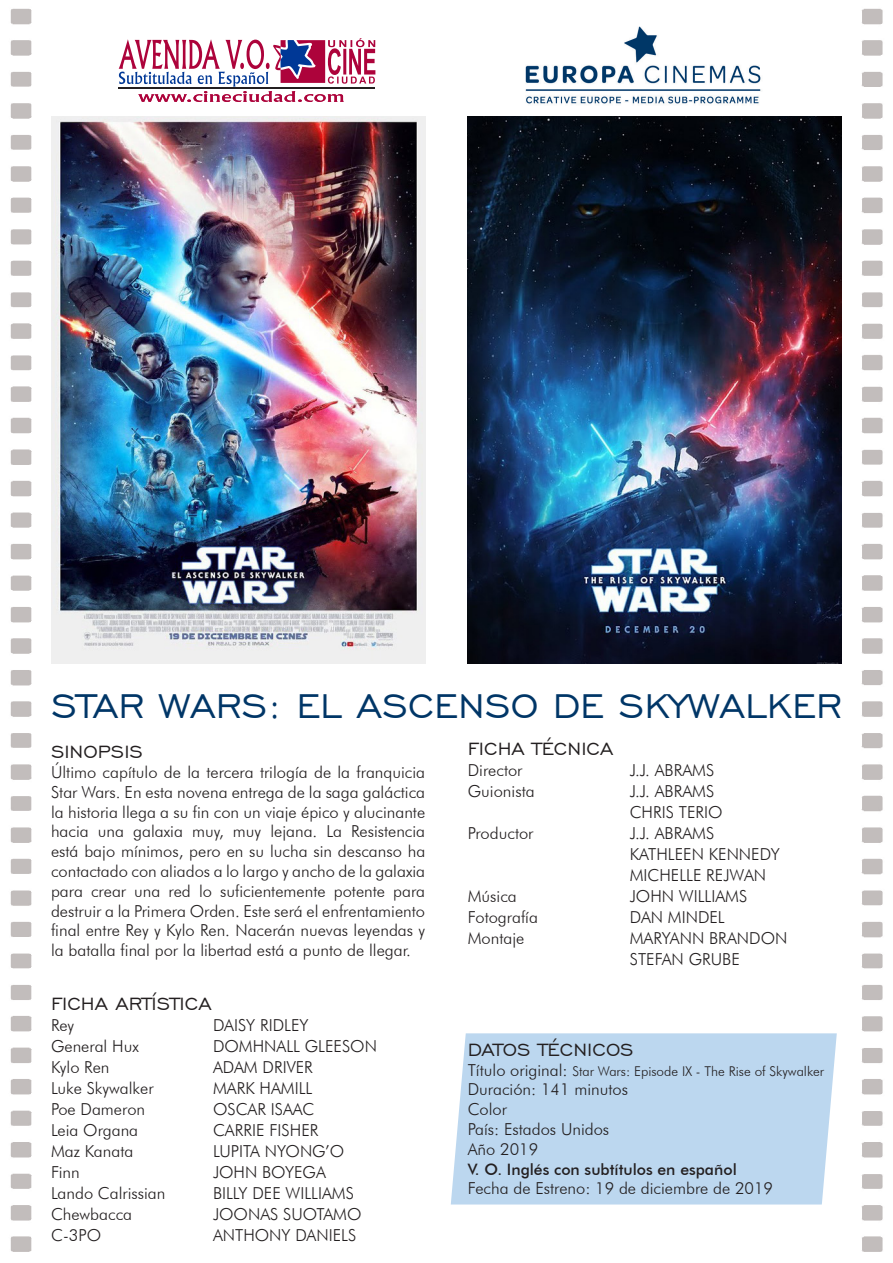
<style>
.page{position:relative;width:893px;height:1263px;background:#fff}
.page>*{position:absolute;margin:0;border:0;box-sizing:border-box;transform-origin:0 0}
.t1{font:43.5px "Engravers Gothic BT";color:#003667}
.t2{font:22.5px "Engravers Gothic BT";color:#231f20}
.t3{font:300 16.5px/19.8px "Futura BT";color:#231f20;text-align:justify}
.t4{font:500 15.75px "Futura BT";color:#231f20}
.t5{font:300 13.5px "Futura BT";color:#231f20}
.s1{font-size:16.5px}
</style>
<div class="page">
<img style="left:10px;top:8px;width:873px;height:1244px">
<div style="left:451px;top:1033px;width:386px;height:171px;background:#bcd7ef"></div>
<svg style="left:119px;top:38px;width:256px;height:64px"></svg>
<hr style="left:118px;top:87px;width:257px;height:1px;background:#231f20">
<img style="left:517px;top:27px;width:251px;height:79px">
<img style="left:51px;top:117px;width:374px;height:547px">
<img style="left:468px;top:117px;width:374px;height:547px">
<p class="t1" style="left:51px;top:682px;width:792px">STAR WARS: EL ASCENSO DE SKYWALKER</p>
<p class="t2" style="left:51px;top:739px;width:93px">SINOPSIS</p>
<p class="t3" style="left:51px;top:762px;width:376px">Último capítulo de la tercera trilogía de la franquicia Star Wars. En esta novena entrega de la saga galáctica la historia llega a su fin con un viaje épico y alucinante hacia una galaxia muy, muy lejana. La Resistencia está bajo mínimos, pero en su lucha sin descanso ha contactado con aliados a lo largo y ancho de la galaxia para crear una red lo suficientemente potente para destruir a la Primera Orden. Este será el enfrentamiento final entre Rey y Kylo Ren. Nacerán nuevas leyendas y la batalla final por la libertad está a punto de llegar.</p>
<p class="t2" style="left:468px;top:737px;width:147px">FICHA TÉCNICA</p>
<p class="t3" style="left:468px;top:760px;width:56px">Director</p>
<p class="t3" style="left:630px;top:760px;width:86px">J.J. ABRAMS</p>
<p class="t3" style="left:468px;top:781px;width:68px">Guionista</p>
<p class="t3" style="left:630px;top:781px;width:86px">J.J. ABRAMS</p>
<p class="t3" style="left:630px;top:802px;width:94px">CHRIS TERIO</p>
<p class="t3" style="left:468px;top:823px;width:67px">Productor</p>
<p class="t3" style="left:630px;top:823px;width:86px">J.J. ABRAMS</p>
<p class="t3" style="left:630px;top:844px;width:152px">KATHLEEN KENNEDY</p>
<p class="t3" style="left:630px;top:865px;width:138px">MICHELLE REJWAN</p>
<p class="t3" style="left:468px;top:886px;width:51px">Música</p>
<p class="t3" style="left:630px;top:886px;width:119px">JOHN WILLIAMS</p>
<p class="t3" style="left:468px;top:907px;width:72px">Fotografía</p>
<p class="t3" style="left:630px;top:907px;width:96px">DAN MINDEL</p>
<p class="t3" style="left:468px;top:928px;width:58px">Montaje</p>
<p class="t3" style="left:630px;top:928px;width:159px">MARYANN BRANDON</p>
<p class="t3" style="left:630px;top:949px;width:112px">STEFAN GRUBE</p>
<p class="t2" style="left:51px;top:991px;width:162px">FICHA ARTÍSTICA</p>
<p class="t3" style="left:51px;top:1015px;width:25px">Rey</p>
<p class="t3" style="left:213px;top:1015px;width:97px">DAISY RIDLEY</p>
<p class="t3" style="left:51px;top:1036px;width:89px">General Hux</p>
<p class="t3" style="left:213px;top:1036px;width:165px">DOMHNALL GLEESON</p>
<p class="t3" style="left:51px;top:1057px;width:60px">Kylo Ren</p>
<p class="t3" style="left:213px;top:1057px;width:101px">ADAM DRIVER</p>
<p class="t3" style="left:51px;top:1078px;width:104px">Luke Skywalker</p>
<p class="t3" style="left:213px;top:1078px;width:101px">MARK HAMILL</p>
<p class="t3" style="left:51px;top:1099px;width:96px">Poe Dameron</p>
<p class="t3" style="left:213px;top:1099px;width:103px">OSCAR ISAAC</p>
<p class="t3" style="left:51px;top:1120px;width:89px">Leia Organa</p>
<p class="t3" style="left:213px;top:1120px;width:107px">CARRIE FISHER</p>
<p class="t3" style="left:51px;top:1141px;width:84px">Maz Kanata</p>
<p class="t3" style="left:213px;top:1141px;width:133px">LUPITA NYONG’O</p>
<p class="t3" style="left:51px;top:1162px;width:30px">Finn</p>
<p class="t3" style="left:213px;top:1162px;width:114px">JOHN BOYEGA</p>
<p class="t3" style="left:51px;top:1183px;width:116px">Lando Calrissian</p>
<p class="t3" style="left:213px;top:1183px;width:142px">BILLY DEE WILLIAMS</p>
<p class="t3" style="left:51px;top:1204px;width:83px">Chewbacca</p>
<p class="t3" style="left:213px;top:1204px;width:150px">JOONAS SUOTAMO</p>
<p class="t3" style="left:51px;top:1225px;width:52px">C-3PO</p>
<p class="t3" style="left:213px;top:1225px;width:145px">ANTHONY DANIELS</p>
<p class="t2" style="left:468px;top:1037px;width:167px">DATOS TÉCNICOS</p>
<p class="t5" style="left:468px;top:1062px;width:358px"><span class="s1">Título original:</span> Star Wars: Episode IX - The Rise of Skywalker</p>
<p class="t3" style="left:468px;top:1079px;width:162px">Duración: 141 minutos</p>
<p class="t3" style="left:468px;top:1099px;width:41px">Color</p>
<p class="t3" style="left:468px;top:1119px;width:143px">País: Estados Unidos</p>
<p class="t3" style="left:468px;top:1139px;width:72px">Año 2019</p>
<p class="t4" style="left:468px;top:1159px;width:270px">V. O. Inglés con subtítulos en español</p>
<p class="t3" style="left:468px;top:1178px;width:307px">Fecha de Estreno: 19 de diciembre de 2019</p>
</div>
